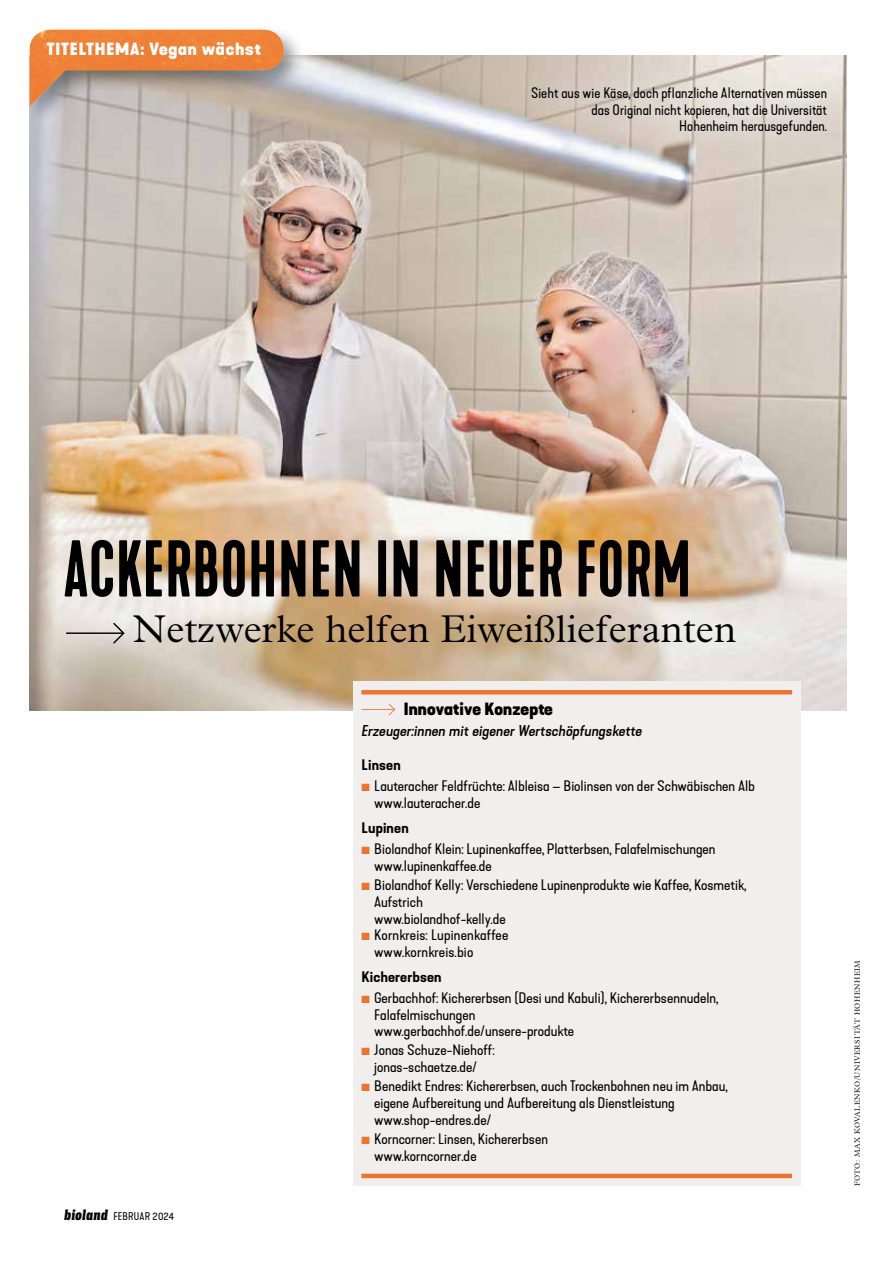
<style>
.page{position:relative;width:893px;height:1263px;background:#fff}
.page>*{position:absolute;margin:0;border:0;box-sizing:border-box;transform-origin:0 0}
.t1{font:500 condensed 75px "Kapra Neue";letter-spacing:.01em;color:#000}
.t2{font:300 39px "Plantin MT Pro";letter-spacing:.01em;color:#000}
.t3{font:900 expanded 16.5px "Kapra Neue";letter-spacing:.05em;color:#fff}
.t4{font:900 expanded 16.5px "Kapra Neue";letter-spacing:.01em;color:#000}
.t5{font:italic 500 expanded 14.7px "Kapra Neue";letter-spacing:.005em;color:#000;scale:1.05 1}
.t6{font:expanded 14.25px/16.8px "Kapra Neue";color:#000;scale:1.05 1}
.t7{font:expanded 14.25px/16.5px "Kapra Neue";color:#000;text-align:right}
.t8{font:600 expanded 14.25px "Kapra Neue";letter-spacing:.01em;color:#000;scale:1.05 1}
.t9{font:expanded 10.5px "Kapra Neue";letter-spacing:.02em;color:#000}
.t10{font:300 7.5px "Plantin MT Pro";letter-spacing:.07em;color:#000}
.s1{font-family:"Leitura Headline Serif";font-style:italic;font-stretch:normal;font-size:15px}
.s2{color:#ee7230}
</style>
<div class="page">
<img style="left:30px;top:55px;width:816px;height:655px">
<svg style="left:66px;top:623px;width:58px;height:20px"></svg>
<div style="left:497px;top:51px;width:365px;height:120px;background:#fff;opacity:.75"></div>
<div style="left:353px;top:681px;width:447px;height:505px;background:#f0efed"></div>
<hr style="left:361px;top:690px;width:431px;height:4px;background:#ee7230">
<hr style="left:361px;top:1174px;width:431px;height:4px;background:#ee7230">
<svg style="left:361px;top:704px;width:34px;height:11px"></svg>
<div style="left:24px;top:24px;width:282px;height:103px;background:#000;opacity:.4"></div>
<img style="left:30px;top:30px;width:254px;height:76px">
<p class="t3" style="left:47px;top:38px;width:216px">TITELTHEMA: Vegan wächst</p>
<p class="t7" style="left:531px;top:85px;width:298px">Sieht aus wie Käse, doch pflanzliche Alternativen müssen das Original nicht kopieren, hat die Universität<br>Hohenheim herausgefunden.</p>
<h1 class="t1" style="left:64px;top:524px;width:629px">ACKERBOHNEN IN NEUER FORM</h1>
<h2 class="t2" style="left:133px;top:607px;width:604px">Netzwerke helfen Eiweißlieferanten</h2>
<p class="t9" style="left:64px;top:1210px;width:112px"><span class="s1">bioland</span> Feb ruar 2024</p>
<p class="t4" style="left:404px;top:698px;width:151px">Innovative Konzepte</p>
<p class="t5" style="left:361px;top:722px;width:269px">Erzeuger:innen mit eigener Wertschöpfungskette</p>
<p class="t8" style="left:361px;top:755px;width:39px">Linsen</p>
<p class="t6" style="left:374px;top:777px;width:364px;text-indent:-13px"><span class="s2">■</span> Lauteracher Feldfrüchte: Albleisa – Biolinsen von der Schwäbischen Alb www.lauteracher.de</p>
<p class="t8" style="left:361px;top:818px;width:47px">Lupinen</p>
<p class="t6" style="left:374px;top:840px;width:327px;text-indent:-13px"><span class="s2">■</span> Biolandhof Klein: Lupinenkaffee, Platterbsen, Falafelmischungen www.lupinenkaffee.de</p>
<p class="t6" style="left:374px;top:876px;width:356px;text-indent:-13px"><span class="s2">■</span> Biolandhof Kelly: Verschiedene Lupinenprodukte wie Kaffee, Kosmetik,<br>Aufstrich<br>www.biolandhof-kelly.de</p>
<p class="t6" style="left:374px;top:927px;width:129px;text-indent:-13px"><span class="s2">■</span> Kornkreis: Lupinenkaffee www.kornkreis.bio</p>
<p class="t8" style="left:361px;top:967px;width:78px">Kichererbsen</p>
<p class="t6" style="left:374px;top:989px;width:329px;text-indent:-13px"><span class="s2">■</span> Gerbachhof: Kichererbsen (Desi und Kabuli), Kichererbsennudeln,<br>Falafelmischungen<br>www.gerbachhof.de/unsere-produkte</p>
<p class="t6" style="left:361px;top:1042px;width:128px;text-align:center"><span class="s2">■</span> Jonas Schuze-Niehoff: jonas-schaetze.de/</p>
<p class="t6" style="left:374px;top:1078px;width:338px;text-indent:-13px"><span class="s2">■</span> Benedikt Endres: Kichererbsen, auch Trockenbohnen neu im Anbau, eigene Aufbereitung und Aufbereitung als Dienstleistung www.shop-endres.de/</p>
<p class="t6" style="left:374px;top:1131px;width:167px;text-indent:-13px"><span class="s2">■</span> Korncorner: Linsen, Kichererbsen www.korncorner.de</p>
<p class="t10" style="left:853px;top:1186px;width:228px;rotate:-90deg">FOTO: MAX KOVALENKO/UNIVERSITÄT HOHENHEIM</p>
</div>
